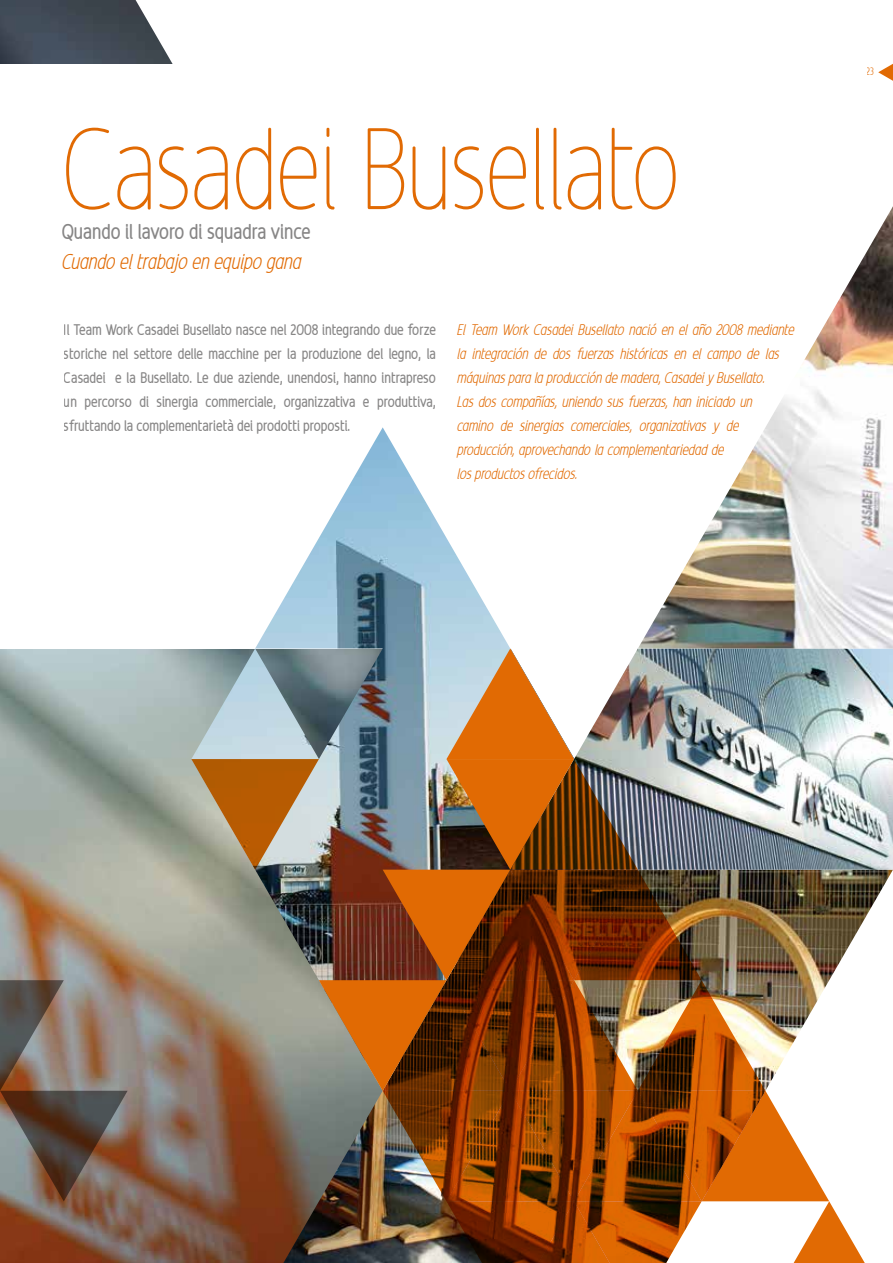
<style>
.page{position:relative;width:893px;height:1263px;background:#fff}
.page>*{position:absolute;margin:0;border:0;box-sizing:border-box;transform-origin:0 0}
.t1{font:100 112.5px "Revalo Modern";color:#e16a03}
.t2{font:21px "Revalo Modern";color:#878686}
.t3{font:italic 300 21px "Revalo Modern";color:#e16a03}
.t4{font:italic 300 15px/24px "Revalo Modern";color:#e16a03}
.t5{font:15px/24px "Revalo Modern";color:#878686;text-align:justify}
.t6{font:300 10.5px "Revalo Modern";color:#e16a03}
</style>
<div class="page">
<svg style="left:878px;top:64px;width:15px;height:17px"></svg>
<img style="left:0;top:0;width:191px;height:1263px">
<div style="left:0;top:64px;width:866px;height:584px;background:#fff"></div>
<img style="left:865px;top:648px;width:28px;height:222px">
<img style="left:638px;top:206px;width:255px;height:442px">
<svg style="left:0;top:980px;width:128px;height:221px;background:#79685d"></svg>
<img style="left:255px;top:427px;width:255px;height:221px">
<img style="left:191px;top:648px;width:674px;height:615px">
<h1 class="t1" style="left:62px;top:92px;width:619px">Casadei Busellato</h1>
<h2 class="t2" style="left:62px;top:217px;width:251px">Quando il lavoro di squadra vince</h2>
<h2 class="t3" style="left:62px;top:247px;width:241px">Cuando el trabajo en equipo gana</h2>
<p class="t5" style="left:64px;top:316px;width:374px">Il Team Work Casadei Busellato nasce nel 2008 integrando due forze storiche nel settore delle macchine per la produzione del legno, la Casadei e la Busellato. Le due aziende, unendosi, hanno intrapreso un percorso di sinergia commerciale, organizzativa e produttiva, sfruttando la complementarietà dei prodotti proposti.</p>
<p class="t4" style="left:457px;top:316px;width:339px">El Team Work Casadei Busellato nació en el año 2008 mediante la integración de dos fuerzas históricas en el campo de las máquinas para la producción de madera, Casadei y Busellato.<br>Las dos compañías, uniendo sus fuerzas, han iniciado un<br>camino de sinergias comerciales, organizativas y de producción, aprovechando la complementariedad de<br>los productos ofrecidos.</p>
<p class="t6" style="left:866px;top:64px;width:9px">23</p>
</div>
